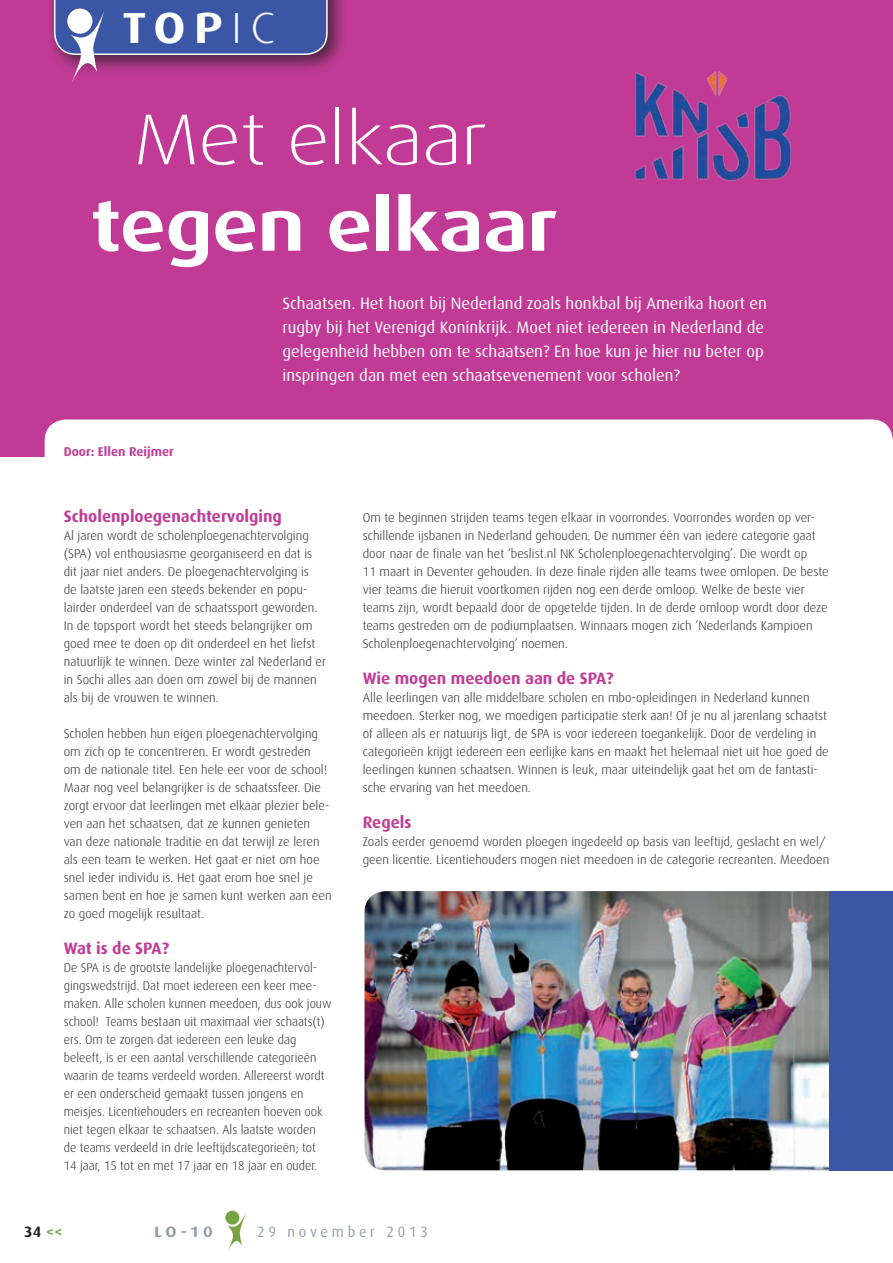
<style>
.page{position:relative;width:893px;height:1263px;background:#fff}
.page>*{position:absolute;margin:0;border:0;box-sizing:border-box;transform-origin:0 0}
.t1{font:700 72px "Dax Wide";color:#fff}
.t2{font:300 72px "Dax Wide";color:#fff}
.t3{font:700 43.5px "Dax Wide";color:#fff}
.t4{font:16.5px/24px "Dax";color:#fff}
.t5{font:700 16.5px "Dax";color:#c13b96}
.t6{font:15px "Dax";letter-spacing:.26em;color:#959bab;scale:.96 1}
.t7{font:700 15px "Dax Wide";color:#959bab}
.t8{font:700 15px "Dax";color:#231f20}
.t9{font:300 12.75px/18px "Dax";color:#231f20}
.t10{font:700 12.75px "Dax";color:#c13b96}
.s1{font-weight:300}
.s2{color:#78a341}
</style>
<div class="page">
<div style="left:0;top:0;width:893px;height:456px;background:#c13b96"></div>
<div style="left:45px;top:419px;width:848px;height:159px;background:#fff;border-radius:21px"></div>
<div style="left:46px;top:0;width:302px;height:75px;background:#231f20;opacity:.75"></div>
<img style="left:364px;top:891px;width:465px;height:279px">
<svg style="left:54px;top:0;width:274px;height:82px"></svg>
<svg style="left:225px;top:1211px;width:14px;height:14px"></svg>
<svg style="left:227px;top:1212px;width:19px;height:39px"></svg>
<div style="left:829px;top:891px;width:64px;height:279px;background:#3b56a5"></div>
<img style="left:635px;top:71px;width:156px;height:110px">
<h2 class="t3" style="left:122px;top:3px;width:130px">TOP<span class="s1">ic</span></h2>
<h1 class="t2" style="left:134px;top:100px;width:354px">Met elkaar</h1>
<h1 class="t1" style="left:91px;top:185px;width:468px">tegen elkaar</h1>
<p class="t10" style="left:64px;top:445px;width:112px">Door: Ellen Reijmer</p>
<p class="t4" style="left:282px;top:291px;width:486px">Schaatsen. Het hoort bij Nederland zoals honkbal bij Amerika hoort en rugby bij het Verenigd Koninkrijk. Moet niet iedereen in Nederland de gelegenheid hebben om te schaatsen? En hoe kun je hier nu beter op inspringen dan met een schaatsevenement voor scholen?</p>
<p class="t5" style="left:64px;top:507px;width:220px">Scholenploegenachtervolging</p>
<p class="t9" style="left:64px;top:527px;width:264px">Al jaren wordt de scholenploegenachtervolging (SPA) vol enthousiasme georganiseerd en dat is dit jaar niet anders. De ploegenachtervolging is<br>de laatste jaren een steeds bekender en popu&shy;lairder onderdeel van de schaatssport geworden.<br>I n de topsport wordt het steeds belangrijker om goed mee te doen op dit onderdeel en het liefst natuurlijk te winnen. Deze winter zal Nederland er in Sochi alles aan doen om zowel bij de mannen als bij de vrouwen te winnen.</p>
<p class="t9" style="left:64px;top:725px;width:269px">Scholen hebben hun eigen ploegenachtervolging om zich op te concentreren. Er wordt gestreden<br>om de nationale titel. Een hele eer voor de school!<br>Maar nog veel belangrijker is de schaatssfeer. Die zorgt ervoor dat leerlingen met elkaar plezier bele&shy;ven aan het schaatsen, dat ze kunnen genieten van deze nationale traditie en dat terwijl ze leren als een team te werken. Het gaat er niet om hoe snel ieder individu is. Het gaat erom hoe snel je samen bent en hoe je samen kunt werken aan een zo goed mogelijk resultaat.</p>
<p class="t5" style="left:64px;top:939px;width:107px">Wat is de SPA?</p>
<p class="t9" style="left:64px;top:959px;width:269px">De SPA is de grootste landelijke ploegenachtervol&shy;gingswedstrijd. Dat moet iedereen een keer mee&shy;maken. Alle scholen kunnen meedoen, dus ook jouw school! Teams bestaan uit maximaal vier schaats(t) ers. Om te zorgen dat iedereen een leuke dag beleeft, is er een aantal verschillende categorieën waarin de teams verdeeld worden. Allereerst wordt er een onderscheid gemaakt tussen jongens en meisjes. Licentiehouders en recreanten hoeven ook niet tegen elkaar te schaatsen. Als laatste worden<br>de teams verdeeld in drie leeftijdscategorieën; tot 14 jaar, 15 tot en met 17 jaar en 18 jaar en ouder.</p>
<p class="t9" style="left:363px;top:509px;width:467px">Om te beginnen strijden teams tegen elkaar in voorrondes. Voorrondes worden op ver&shy;schillende ijsbanen in Nederland gehouden. De nummer één van iedere categorie gaat door naar de finale van het ‘beslist.nl N K Scholenploegenachtervolging’. Die wordt op<br>11 maart in Deventer gehouden. I n deze finale rijden alle teams twee omlopen. De beste vier teams die hieruit voortkomen rijden nog een derde omloop. Welke de beste vier teams zijn, wordt bepaald door de opgetelde tijden. I n de derde omloop wordt door deze teams gestreden om de podiumplaatsen. Winnaars mogen zich ‘Nederlands Kampioen Scholenploegenachtervolging’ noemen.</p>
<p class="t5" style="left:363px;top:669px;width:252px">Wie mogen meedoen aan de SPA?</p>
<p class="t9" style="left:363px;top:689px;width:467px">Alle leerlingen van alle middelbare scholen en mbo-opleidingen in Nederland kunnen meedoen. Sterker nog, we moedigen participatie sterk aan! Of je nu al jarenlang schaatst of alleen als er natuurijs ligt, de SPA is voor iedereen toegankelijk. Door de verdeling in categorieën krijgt iedereen een eerlijke kans en maakt het helemaal niet uit hoe goed de leerlingen kunnen schaatsen. Winnen is leuk, maar uiteindelijk gaat het om de fantasti&shy;sche ervaring van het meedoen.</p>
<p class="t5" style="left:363px;top:813px;width:50px">Regels</p>
<p class="t9" style="left:363px;top:833px;width:468px">Zoals eerder genoemd worden ploegen ingedeeld op basis van leeftijd, geslacht en wel/ geen licentie. Licentiehouders mogen niet meedoen in de categorie recreanten. Meedoen</p>
<p class="t8" style="left:24px;top:1224px;width:40px">34 <span class="s2">&lt;&lt;</span></p>
<p class="t7" style="left:154px;top:1223px;width:60px">LO-10</p>
<p class="t6" style="left:257px;top:1223px;width:180px">29 november 2013</p>
</div>
